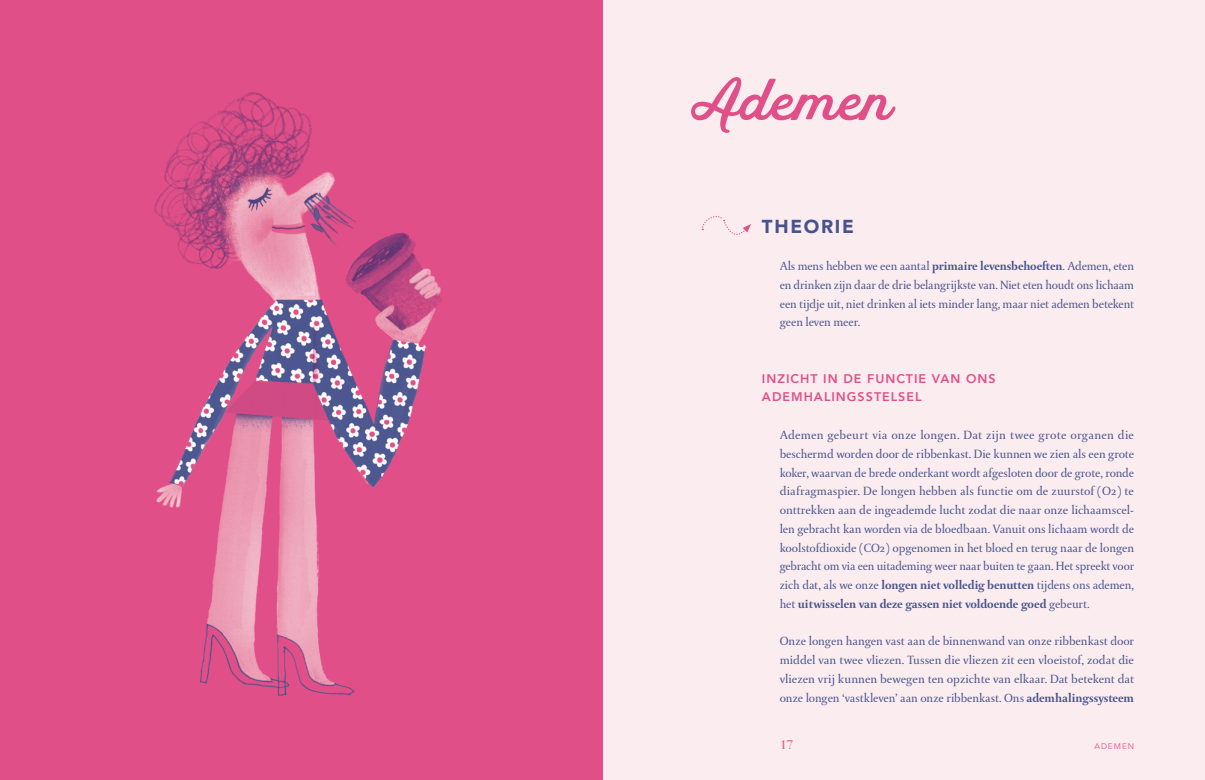
<style>
.page{position:relative;width:1205px;height:780px;background:#fff}
.page>*{position:absolute;margin:0;border:0;box-sizing:border-box;transform-origin:0 0}
.t1{font:56.25px "Hanley Script";color:#e14f88}
.t2{font:900 18.75px "Avenir";letter-spacing:.09em;color:#47538d}
.t3{font:12.5px/18.8px "DTL Paradox ST";letter-spacing:-.01em;color:#47538d;text-align:justify}
.t4{font:700 12.5px "DTL Paradox T";color:#47538d}
.t5{font:800 12.5px/18.8px "Avenir";letter-spacing:.08em;color:#e14f88}
.t6{font:12.5px "Bauer Bodoni";color:#e14f88}
.t7{font:8.12px "Avenir";letter-spacing:.12em;color:#e14f88}
.s1{font-family:"DTL Paradox T";font-weight:700}
.s2{font-family:"DTL Paradox ST";font-weight:400}
</style>
<div class="page">
<div style="left:603px;top:0;width:602px;height:780px;background:#fbecef"></div>
<img style="left:0;top:0;width:602px;height:780px">
<svg style="left:701px;top:216px;width:50px;height:19px"></svg>
<h1 class="t1" style="left:691px;top:64px;width:203px">Ademen</h1>
<h2 class="t2" style="left:762px;top:210px;width:94px">THEORIE</h2>
<p class="t3" style="left:780px;top:257px;width:356px">Als mens hebben we een aantal <span class="s1">primaire levensbehoeften</span>. Ademen, eten en drinken zijn daar de drie belangrijkste van. Niet eten houdt ons lichaam een tijdje uit, niet drinken al iets minder lang, maar niet ademen betekent geen leven meer.</p>
<p class="t5" style="left:762px;top:369px;width:235px">INZICHT IN DE FUNCTIE VAN ONS<br>ADEMHALINGSSTELSEL</p>
<p class="t3" style="left:780px;top:425px;width:356px">Ademen gebeurt via onze longen. Dat zijn twee grote organen die beschermd worden door de ribbenkast. Die kunnen we zien als een grote koker, waarvan de brede onderkant wordt afgesloten door de grote, ronde diafragmaspier. De longen hebben als functie om de zuurstof (O2) te onttrekken aan de ingeademde lucht zodat die naar onze lichaamscel&shy;len gebracht kan worden via de bloedbaan. Vanuit ons lichaam wordt de koolstofdioxide (CO2) opgenomen in het bloed en terug naar de longen gebracht om via een uitademing weer naar buiten te gaan. Het spreekt voor zich dat, als we onze <span class="s1">longen niet volledig benutten</span> tijdens ons ademen,</p>
<p class="t4" style="left:780px;top:596px;width:312px"><span class="s2">het</span> uitwisselen van deze gassen niet voldoende goed <span class="s2">gebeurt.</span></p>
<p class="t3" style="left:780px;top:632px;width:356px">Onze longen hangen vast aan de binnenwand van onze ribbenkast door middel van twee vliezen. Tussen die vliezen zit een vloeistof, zodat die vliezen vrij kunnen bewegen ten opzichte van elkaar. Dat betekent dat onze longen ‘vastkleven’ aan onze ribbenkast. Ons <span class="s1">ademhalingssysteem</span></p>
<p class="t6" style="left:780px;top:737px;width:15px">17</p>
<p class="t7" style="left:1094px;top:741px;width:41px">ADEM EN</p>
</div>
